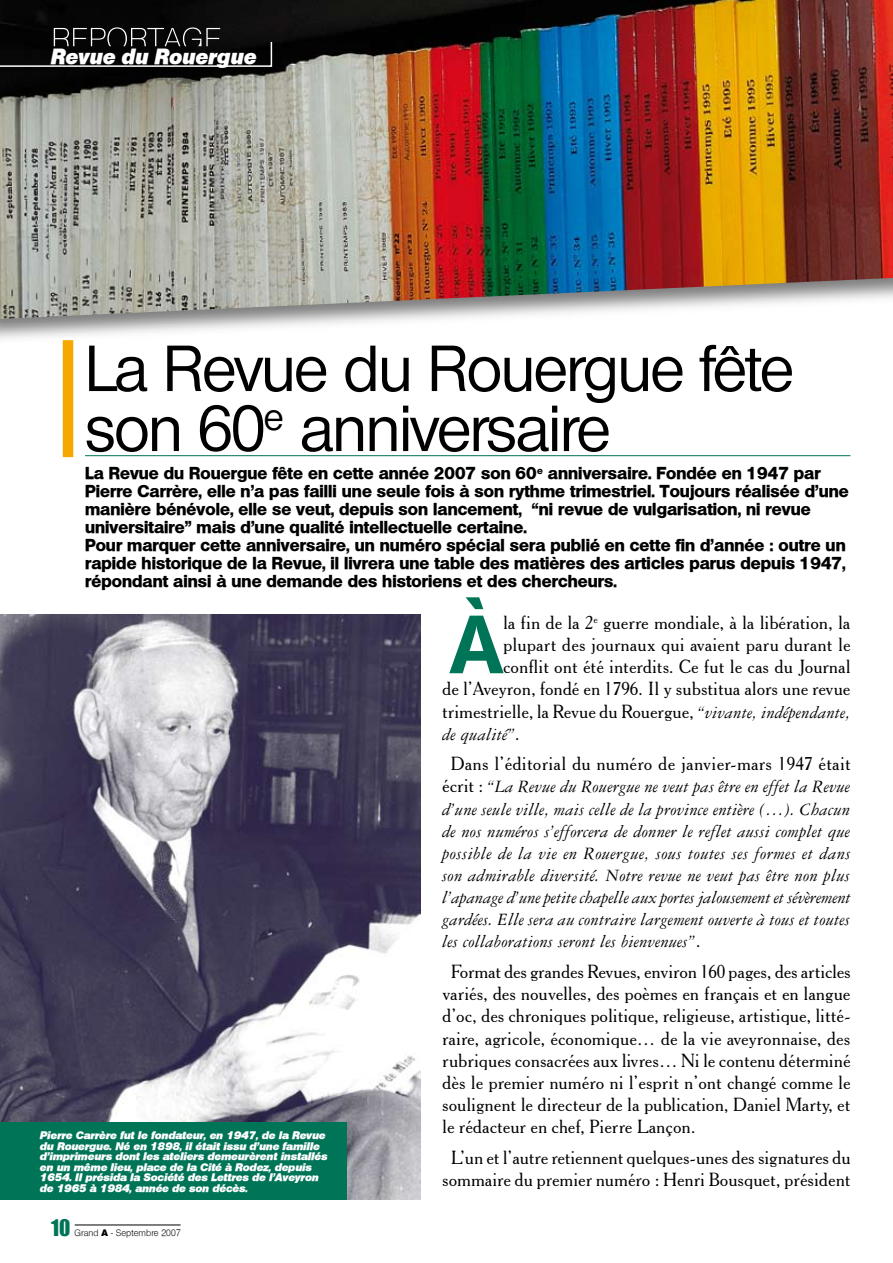
<style>
.page{position:relative;width:893px;height:1263px;background:#fff}
.page>*{position:absolute;margin:0;border:0;box-sizing:border-box;transform-origin:0 0}
.t1{font:700 79.95px "Olympia";color:#007457}
.t2{font:500 63px/60px "Olympia";letter-spacing:-.025em;color:#000}
.t3{font:21px "Olympia Heavy Ita";letter-spacing:.015em;color:#fff;scale:.95 1}
.t4{font:21px "Impact";color:#007457}
.t5{font:18.45px/22.2px "Glouces Old Style";letter-spacing:.01em;color:#000;text-align:right}
.t6{font:italic 18.45px/22.2px "Garamond Three";letter-spacing:.01em;color:#000;text-align:justify}
.t7{font:800 16.5px/18px "Olympia";letter-spacing:.005em;color:#000}
.t8{font:10.5px/10.5px "Olympia Heavy Ita";color:#fff}
.t9{font:300 9px "Olympia";letter-spacing:.015em;color:#000}
.s1{font-family:"Garamond Three";font-style:italic}
.s2{font-family:"Glouces Old Style";font-style:normal}
.s3{font-weight:800}
</style>
<div class="page">
<div style="left:0;top:0;width:893px;height:345px;background:#000;opacity:.51"></div>
<img style="left:0;top:0;width:893px;height:320px">
<hr style="left:85px;top:455px;width:765px;height:1px;background:#007457">
<div style="left:63px;top:340px;width:10px;height:117px;background:#f6a800"></div>
<img style="left:0;top:614px;width:420px;height:585px">
<div style="left:0;top:1122px;width:347px;height:77px;background:#007457"></div>
<hr style="left:75px;top:1225px;width:106px;height:1px;background:#000">
<div style="left:0;top:41px;width:276px;height:31px;background:#000"></div>
<svg style="left:0;top:27px;width:273px;height:40px"></svg>
<p class="t3" style="left:51px;top:44px;width:218px">Revue du Rouergue</p>
<h2 class="t2" style="left:85px;top:339px;width:710px">La Revue du Rouergue fête son 60<sup>e</sup> anniversaire</h2>
<p class="t7" style="left:85px;top:464px;width:765px">La Revue du Rouergue fête en cette année 2007 son 60<sup>e</sup> anniversaire. Fondée en 1947 par Pierre Carrère, elle n’a pas failli une seule fois à son rythme trimestriel. Toujours réalisée d’une manière bénévole, elle se veut, depuis son lancement, “ni revue de vulgarisation, ni revue universitaire” mais d’une qualité intellectuelle certaine.<br>Pour marquer cette anniversaire, un numéro spécial sera publié en cette fin d’année : outre un rapide historique de la Revue, il livrera une table des matières des articles parus depuis 1947, répondant ainsi à une demande des historiens et des chercheurs.</p>
<h1 class="t1" style="left:451px;top:597px;width:53px">À</h1>
<p class="t5" style="left:442px;top:611px;width:410px">la fin de la 2<sup>e</sup> guerre mondiale, à la libération, la<br>plupart des journaux qui avaient paru durant le<br>conflit ont été interdits. Ce fut le cas du Journal<br>de l’Aveyron, fondé en 1796. Il y substitua alors une revue trimestrielle, la Revue du Rouergue, <span class="s1">“vivante, indépendante,</span></p>
<p class="t6" style="left:442px;top:723px;width:79px">de qualité”<span class="s2">.</span></p>
<p class="t5" style="left:451px;top:752px;width:401px">Dans l’éditorial du numéro de janvier-mars 1947 était</p>
<p class="t6" style="left:442px;top:776px;width:410px"><span class="s2">écrit :</span> “La Revue du Rouergue ne veut pas être en effet la Revue d’une seule ville, mais celle de la province entière (…). Chacun de nos numéros s’efforcera de donner le reflet aussi complet que possible de la vie en Rouergue, sous toutes ses formes et dans son admirable diversité. Notre revue ne veut pas être non plus l’apanage d’une petite chapelle aux portes jalousement et sévèrement gardées. Elle sera au contraire largement ouverte à tous et toutes les collaborations seront les bienvenues”<span class="s2">.</span></p>
<p class="t5" style="left:442px;top:960px;width:410px;text-align:justify;text-indent:9px">Format des grandes Revues, environ 160 pages, des articles variés, des nouvelles, des poèmes en français et en langue d’oc, des chroniques politique, religieuse, artistique, litté&shy;raire, agricole, économique… de la vie aveyronnaise, des rubriques consacrées aux livres… Ni le contenu déterminé dès le premier numéro ni l’esprit n’ont changé comme le soulignent le directeur de la publication, Daniel Marty, et le rédacteur en chef, Pierre Lançon.</p>
<p class="t5" style="left:442px;top:1146px;width:410px;text-align:center">L’un et l’autre retiennent quelques-unes des signatures du sommaire du premier numéro : Henri Bousquet, président</p>
<p class="t8" style="left:40px;top:1130px;width:289px">Pierre Carrère fut le fondateur, en 1947, de la Revue du Rouergue. Né en 1898, il était issu d’une famille d’imprimeurs dont les ateliers demeurèrent installés en un même lieu, place de la Cité à Rodez, depuis 1654. Il présida la Société des Lettres de l’Aveyron de 1965 à 1984, année de son décès.</p>
<p class="t4" style="left:51px;top:1214px;width:21px">10</p>
<p class="t9" style="left:74px;top:1227px;width:108px">Grand <span class="s3">A</span> - Septembre 2007</p>
</div>
